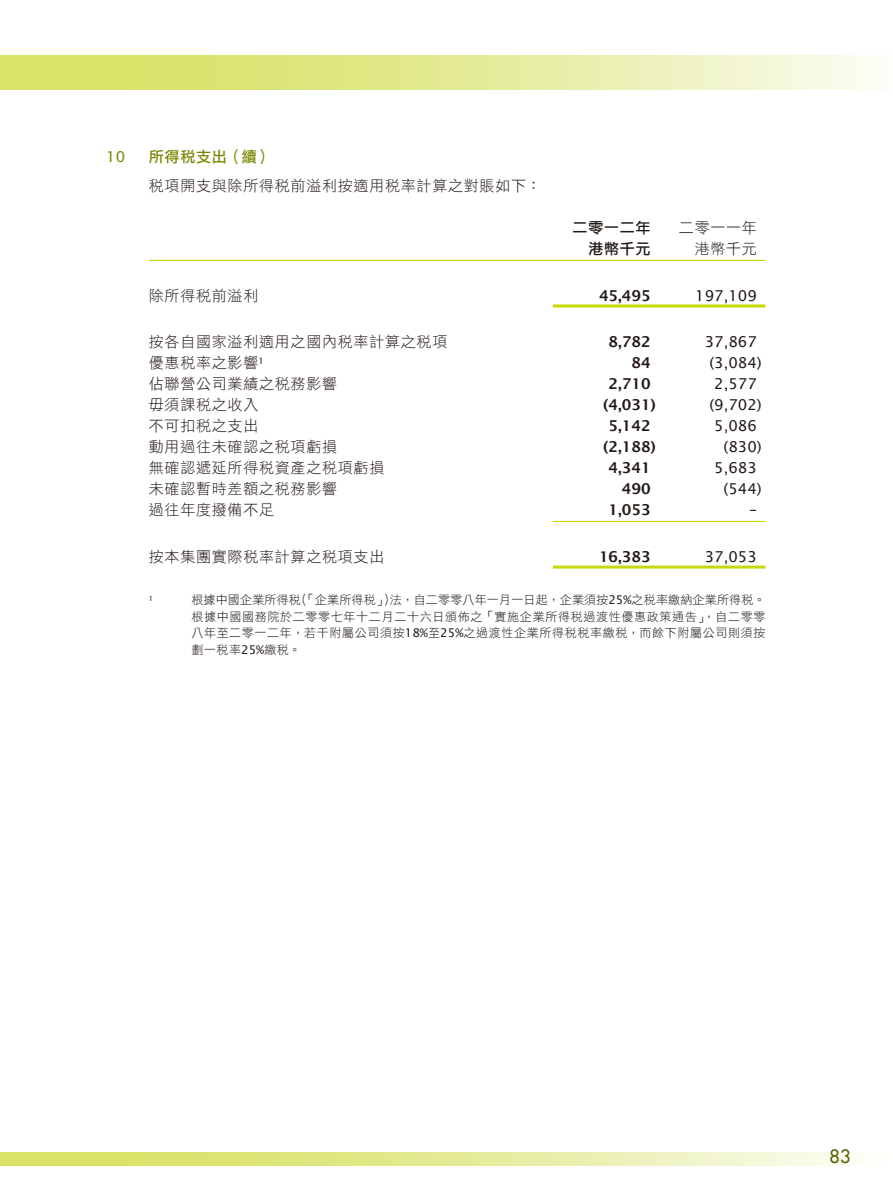
<style>
.page{position:relative;width:893px;height:1191px;background:#fff}
.page>*{position:absolute;margin:0;border:0;box-sizing:border-box;transform-origin:0 0}
.t1{font:500 18px "Futura Std";color:#566000}
.t2{font:15px "DF Li Hei Std W3 E Ten B5 H";letter-spacing:.05em;color:#231916}
.t3{font:15px "Lucida Sans";color:#231916}
.t4{font:600 15px "Lucida Sans";color:#231916}
.t5{font:15px "DF Li Hei Std W5 E Ten B5 H";letter-spacing:.05em;color:#231916}
.t6{font:15px "DF Li Hei Std W5 E Ten B5 H";letter-spacing:.05em;color:#7a8700}
.t7{font:15px "Lucida Sans";color:#7a8700}
.t8{font:12px/16.5px "DF Li Hei Std W3 E Ten B5 H";letter-spacing:.055em;color:#231916;text-align:justify}
.t9{font:7.05px "Lucida Sans";color:#231916}
.s1{font-family:"Lucida Sans"}
</style>
<div class="page">
<svg style="left:0;top:1152px;width:858px;height:13px;background:#e5eb9a"></svg>
<svg style="left:0;top:55px;width:879px;height:34px;background:#e5eb9a"></svg>
<hr style="left:149px;top:260px;width:616px;height:1px;background:#c6d800">
<hr style="left:553px;top:304px;width:212px;height:3px;background:#c6d800">
<hr style="left:553px;top:521px;width:212px;height:1px;background:#c6d800">
<hr style="left:553px;top:565px;width:212px;height:3px;background:#c6d800">
<p class="t7" style="left:106px;top:147px;width:20px">10</p>
<p class="t6" style="left:149px;top:150px;width:125px">所得稅支出（續）</p>
<p class="t2" style="left:149px;top:180px;width:394px">稅項開支與除所得稅前溢利按適用稅率計算之對賬如下：</p>
<p class="t5" style="left:573px;top:222px;width:79px">二零一二年</p>
<p class="t2" style="left:679px;top:222px;width:79px">二零一一年</p>
<p class="t5" style="left:588px;top:243px;width:64px">港幣千元</p>
<p class="t2" style="left:695px;top:243px;width:64px">港幣千元</p>
<p class="t2" style="left:149px;top:289px;width:111px">除所得稅前溢利</p>
<p class="t4" style="left:599px;top:286px;width:53px">45,495</p>
<p class="t3" style="left:695px;top:286px;width:63px">197,109</p>
<p class="t2" style="left:149px;top:336px;width:300px">按各自國家溢利適用之國內稅率計算之稅項</p>
<p class="t4" style="left:609px;top:333px;width:44px">8,782</p>
<p class="t3" style="left:705px;top:333px;width:54px">37,867</p>
<p class="t2" style="left:149px;top:357px;width:117px">優惠稅率之影響<sup>1</sup></p>
<p class="t4" style="left:631px;top:354px;width:21px">84</p>
<p class="t3" style="left:709px;top:354px;width:54px">(3,084)</p>
<p class="t2" style="left:149px;top:378px;width:190px">佔聯營公司業績之稅務影響</p>
<p class="t4" style="left:609px;top:375px;width:44px">2,710</p>
<p class="t3" style="left:714px;top:375px;width:44px">2,577</p>
<p class="t2" style="left:149px;top:399px;width:111px">毋須課稅之收入</p>
<p class="t4" style="left:603px;top:396px;width:54px">(4,031)</p>
<p class="t3" style="left:709px;top:396px;width:54px">(9,702)</p>
<p class="t2" style="left:149px;top:420px;width:111px">不可扣稅之支出</p>
<p class="t4" style="left:609px;top:417px;width:44px">5,142</p>
<p class="t3" style="left:714px;top:417px;width:44px">5,086</p>
<p class="t2" style="left:149px;top:441px;width:190px">動用過往未確認之稅項虧損</p>
<p class="t4" style="left:603px;top:438px;width:54px">(2,188)</p>
<p class="t3" style="left:724px;top:438px;width:40px">(830)</p>
<p class="t2" style="left:149px;top:462px;width:237px">無確認遞延所得稅資產之稅項虧損</p>
<p class="t4" style="left:609px;top:459px;width:44px">4,341</p>
<p class="t3" style="left:714px;top:459px;width:44px">5,683</p>
<p class="t2" style="left:149px;top:483px;width:190px">未確認暫時差額之稅務影響</p>
<p class="t4" style="left:622px;top:480px;width:30px">490</p>
<p class="t3" style="left:724px;top:480px;width:40px">(544)</p>
<p class="t2" style="left:149px;top:504px;width:127px">過往年度撥備不足</p>
<p class="t4" style="left:609px;top:501px;width:44px">1,053</p>
<p class="t3" style="left:749px;top:501px;width:9px">–</p>
<p class="t2" style="left:149px;top:550px;width:237px">按本集團實際稅率計算之稅項支出</p>
<p class="t4" style="left:599px;top:547px;width:53px">16,383</p>
<p class="t3" style="left:705px;top:547px;width:54px">37,053</p>
<p class="t9" style="left:149px;top:594px;width:6px">1</p>
<p class="t8" style="left:191px;top:593px;width:576px">根據中國企業所得稅（「企業所得稅」）法，自二零零八年一月一日起，企業須按<span class="s1">25%</span>之稅率繳納企業所得稅。根據中國國務院於二零零七年十二月二十六日頒佈之「實施企業所得稅過渡性優惠政策通告」，自二零零八年至二零一二年，若干附屬公司須按<span class="s1">18%</span>至<span class="s1">25%</span>之過渡性企業所得稅稅率繳稅，而餘下附屬公司則須按劃一稅率<span class="s1">25%</span>繳稅。</p>
<p class="t1" style="left:830px;top:1147px;width:22px">83</p>
</div>
